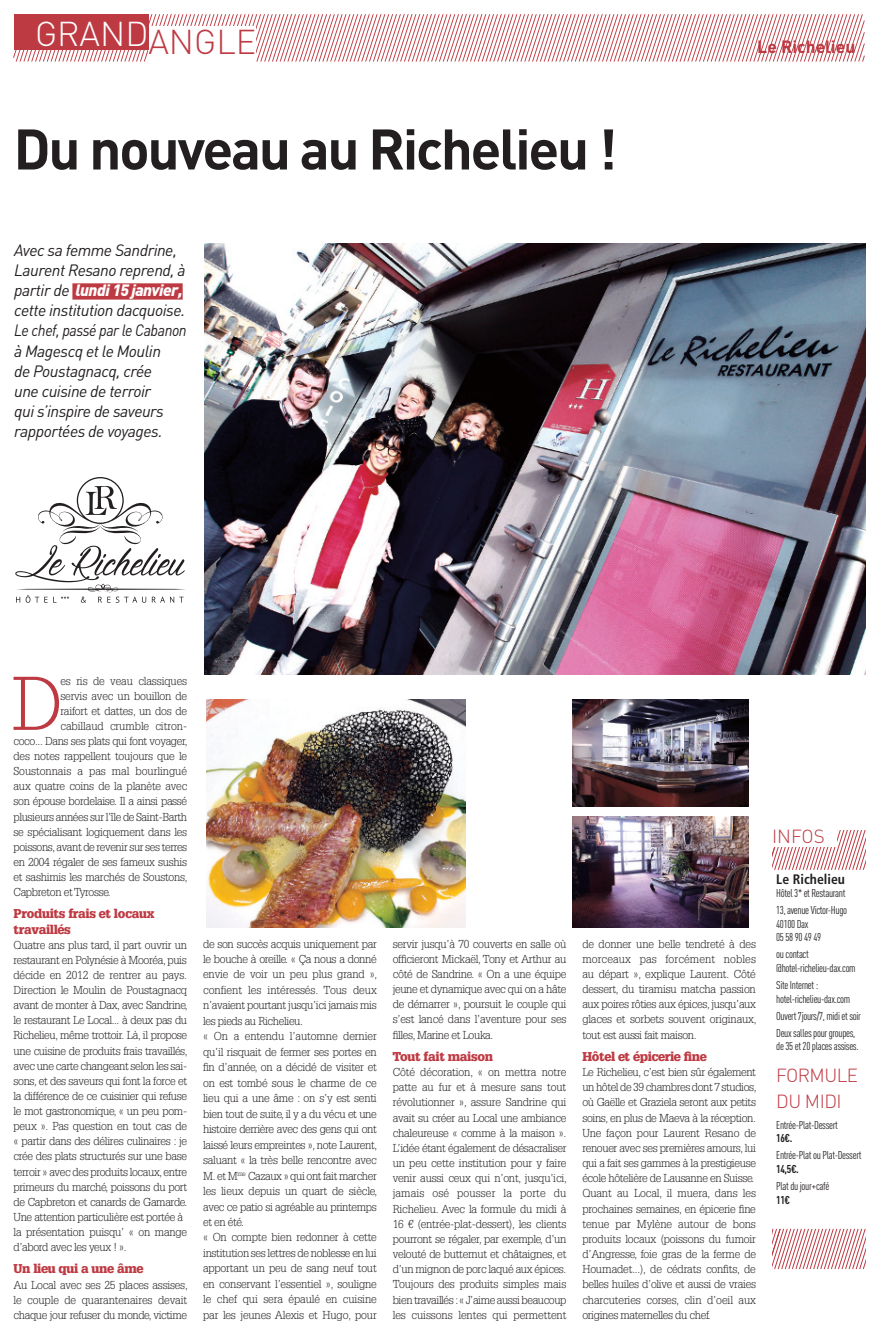
<style>
.page{position:relative;width:881px;height:1333px;background:#fff}
.page>*{position:absolute;margin:0;border:0;box-sizing:border-box;transform-origin:0 0}
.GA-TEXTE_LETTRINE{font:300 74.12px "Glypha LT Std";color:#be3a43}
.GA-TITRE{font:700 56.25px "DIN";letter-spacing:-.04em;color:#231f20}
.t1{font:300 34.12px "DIN";color:#fff}
.t2{font:300 34.12px "DIN";color:#be3a43}
.t3{font:300 18.75px "DIN";letter-spacing:-.03em;color:#be3a43}
.t4{font:700 17.5px "DIN";color:#be3a43}
.GA-ACCROCHE{font:italic 16.25px/20px "DIN";letter-spacing:-.03em;color:#231f20}
.GA-INFO_CONTACT-TITR{font:700 condensed 13.75px "Frutiger LT Pro";color:#231f20}
.GA-INTER{font:900 12.5px/15.1px "Glypha LT Std";letter-spacing:-.025em;color:#be3a43}
.GA-TEXTE_COURANT{font:300 11.25px/15.1px "Glypha LT Std";letter-spacing:-.03em;color:#231f20;text-align:justify}
.GA-TEXTE_LETTRINE-2{font:300 11.25px "Glypha LT Std";letter-spacing:-.02em;color:#231f20}
.GA-INFO_CONTACT_TEXT{font:11.25px/13.5px "DIN Cond";letter-spacing:-.03em;color:#231f20}
.GA-INFO_CONTACT_TEXT-2{font:700 11.25px "DIN Cond";color:#231f20}
.s1{font-weight:900;color:#fff}
.s2{font-weight:700}
</style>
<div class="page">
<img style="left:207px;top:699px;width:258px;height:228px">
<img style="left:572px;top:699px;width:176px;height:107px">
<div style="left:72px;top:283px;width:111px;height:16px;background:#be3a43"></div>
<img style="left:572px;top:816px;width:176px;height:111px">
<svg style="left:13px;top:14px;width:852px;height:48px"></svg>
<div style="left:148px;top:27px;width:108px;height:35px;background:#fff"></div>
<div style="left:14px;top:14px;width:134px;height:36px;background:#be3a43"></div>
<svg style="left:772px;top:830px;width:94px;height:40px"></svg>
<div style="left:772px;top:828px;width:64px;height:18px;background:#fff"></div>
<svg style="left:772px;top:1228px;width:94px;height:41px"></svg>
<svg style="left:15px;top:477px;width:170px;height:125px"></svg>
<img style="left:204px;top:243px;width:661px;height:431px">
<p class="t1" style="left:35px;top:12px;width:115px">GRAND</p>
<p class="t2" style="left:148px;top:21px;width:109px">ANGLE</p>
<p class="t4" style="left:757px;top:35px;width:100px">Le Richelieu</p>
<p class="GA-TITRE" style="left:14px;top:112px;width:605px">Du nouveau au Richelieu !</p>
<p class="GA-ACCROCHE" style="left:14px;top:240px;width:173px">Avec sa femme Sandrine,<br>Laurent Resano reprend, à partir de <span class="s1">lundi 15 janvier,</span></p>
<p class="GA-ACCROCHE" style="left:14px;top:300px;width:174px;text-align:justify">cette institution dacquoise.<br>Le chef, passé par le Cabanon à Magescq et le Moulin</p>
<p class="GA-ACCROCHE" style="left:14px;top:360px;width:151px">de Poustagnacq, crée une cuisine de terroir qui s’inspire de saveurs rapportées de voyages.</p>
<p class="GA-TEXTE_LETTRINE" style="left:12px;top:661px;width:52px">D</p>
<p class="GA-TEXTE_LETTRINE-2" style="left:60px;top:674px;width:128px">es ris de veau classiques</p>
<p class="GA-TEXTE_LETTRINE-2" style="left:60px;top:689px;width:128px">servis avec un bouillon de</p>
<p class="GA-TEXTE_LETTRINE-2" style="left:60px;top:704px;width:128px">raifort et dattes, un dos de</p>
<p class="GA-TEXTE_LETTRINE-2" style="left:60px;top:719px;width:128px">cabillaud crumble citron-</p>
<p class="GA-TEXTE_LETTRINE-2" style="left:14px;top:734px;width:176px">coco... Dans ses plats qui font voyager,</p>
<p class="GA-TEXTE_LETTRINE-2" style="left:14px;top:749px;width:175px">des notes rappellent toujours que le</p>
<p class="GA-TEXTE_LETTRINE-2" style="left:14px;top:764px;width:175px">Soustonnais a pas mal bourlingué</p>
<p class="GA-TEXTE_LETTRINE-2" style="left:14px;top:780px;width:175px">aux quatre coins de la planète avec</p>
<p class="GA-TEXTE_LETTRINE-2" style="left:14px;top:795px;width:175px">son épouse bordelaise. Il a ainsi passé</p>
<p class="GA-TEXTE_LETTRINE-2" style="left:14px;top:810px;width:175px">plusieurs années sur l’île de Saint-Barth</p>
<p class="GA-TEXTE_LETTRINE-2" style="left:14px;top:825px;width:175px">se spécialisant logiquement dans les</p>
<p class="GA-TEXTE_LETTRINE-2" style="left:14px;top:840px;width:175px">poissons, avant de revenir sur ses terres</p>
<p class="GA-TEXTE_LETTRINE-2" style="left:14px;top:855px;width:175px">en 2004 régaler de ses fameux sushis</p>
<p class="GA-TEXTE_LETTRINE-2" style="left:14px;top:870px;width:176px">et sashimis les marchés de Soustons,</p>
<p class="GA-TEXTE_LETTRINE-2" style="left:14px;top:885px;width:99px">Capbreton et Tyrosse.</p>
<p class="GA-INTER" style="left:14px;top:906px;width:142px">Produits frais et locaux travaillés</p>
<p class="GA-TEXTE_COURANT" style="left:14px;top:937px;width:175px">Quatre ans plus tard, il part ouvrir un restaurant en Polynésie à Mooréa, puis</p>
<p class="GA-TEXTE_COURANT" style="left:14px;top:967px;width:176px">décide en 2012 de rentrer au pays.<br>Direction le Moulin de Poustagnacq avant de monter à Dax, avec Sandrine, le restaurant Le Local... à deux pas du Richelieu, même trottoir. Là, il propose une cuisine de produits frais travaillés, avec une carte changeant selon les sai&shy;sons, et des saveurs qui font la force et la différence de ce cuisinier qui refuse le mot gastronomique, « un peu pom&shy;peux ». Pas question en tout cas de « partir dans des délires culinaires : je crée des plats structurés sur une base terroir » avec des produits locaux, entre primeurs du marché, poissons du port de Capbreton et canards de Gamarde.<br>Une attention particulière est portée à</p>
<p class="GA-TEXTE_COURANT" style="left:14px;top:1224px;width:175px">la présentation puisqu’ « on mange d’abord avec les yeux ! ».</p>
<p class="GA-INTER" style="left:14px;top:1261px;width:131px">Un lieu qui a une âme</p>
<p class="GA-TEXTE_COURANT" style="left:14px;top:1277px;width:176px">Au Local avec ses 25 places assises, le couple de quarantenaires devait chaque jour refuser du monde, victime</p>
<p class="GA-TEXTE_COURANT" style="left:203px;top:936px;width:176px;line-height:15.5px">de son succès acquis uniquement par le bouche à oreille. « Ça nous a donné envie de voir un peu plus grand », confient les intéressés. Tous deux n’avaient pourtant jusqu’ici jamais mis les pieds au Richelieu.</p>
<p class="GA-TEXTE_COURANT" style="left:203px;top:1028px;width:176px;line-height:15.5px">« On a entendu l’automne dernier qu’il risquait de fermer ses portes en fin d’année, on a décidé de visiter et on est tombé sous le charme de ce lieu qui a une âme : on s’y est senti bien tout de suite, il y a du vécu et une histoire derrière avec des gens qui ont laissé leurs empreintes », note Laurent, saluant « la très belle rencontre avec M. et M<sup>me</sup> Cazaux » qui ont fait marcher les lieux depuis un quart de siècle, avec ce patio si agréable au printemps et en été.</p>
<p class="GA-TEXTE_COURANT" style="left:203px;top:1229px;width:175px;line-height:15.5px">« On compte bien redonner à cette institution ses lettres de noblesse en lui</p>
<p class="GA-TEXTE_COURANT" style="left:203px;top:1260px;width:175px;line-height:15.5px">apportant un peu de sang neuf tout en conservant l’essentiel », souligne le chef qui sera épaulé en cuisine par les jeunes Alexis et Hugo, pour</p>
<p class="GA-TEXTE_COURANT" style="left:393px;top:936px;width:175px">servir jusqu’à 70 couverts en salle où officieront Mickaël, Tony et Arthur au côté de Sandrine. « On a une équipe jeune et dynamique avec qui on a hâte de démarrer », poursuit le couple qui s’est lancé dans l’aventure pour ses filles, Marine et Louka.</p>
<p class="GA-INTER" style="left:393px;top:1048px;width:102px">Tout fait maison</p>
<p class="GA-TEXTE_COURANT" style="left:393px;top:1064px;width:176px">Côté décoration, « on mettra notre patte au fur et à mesure sans tout révolutionner », assure Sandrine qui avait su créer au Local une ambiance chaleureuse « comme à la maison ».<br>L’idée étant également de désacraliser un peu cette institution pour y faire venir aussi ceux qui n’ont, jusqu’ici, jamais osé pousser la porte du Richelieu. Avec la formule du midi à 16 € (entrée-plat-dessert), les clients pourront se régaler, par exemple, d’un velouté de butternut et châtaignes, et d’un mignon de porc laqué aux épices.<br>Toujours des produits simples mais bien travaillés : « J’aime aussi beaucoup les cuissons lentes qui permettent</p>
<p class="GA-TEXTE_COURANT" style="left:582px;top:936px;width:176px">de donner une belle tendreté à des morceaux pas forcément nobles au départ », explique Laurent. Côté dessert, du tiramisu matcha passion aux poires rôties aux épices, jusqu’aux glaces et sorbets souvent originaux, tout est aussi fait maison.</p>
<p class="GA-INTER" style="left:582px;top:1048px;width:126px">Hôtel et épicerie fine</p>
<p class="GA-TEXTE_COURANT" style="left:582px;top:1064px;width:176px">Le Richelieu, c’est bien sûr également un hôtel de 39 chambres dont 7 studios, où Gaëlle et Graziela seront aux petits soins, en plus de Maeva à la réception.<br>Une façon pour Laurent Resano de renouer avec ses premières amours, lui qui a fait ses gammes à la prestigieuse école hôtelière de Lausanne en Suisse.</p>
<p class="GA-TEXTE_COURANT" style="left:582px;top:1185px;width:175px">Quant au Local, il muera, dans les prochaines semaines, en épicerie fine tenue par Mylène autour de bons produits locaux (poissons du fumoir d’Angresse, foie gras de la ferme de Hournadet...), de cédrats confits, de belles huiles d’olive et aussi de vraies charcuteries corses, clin d’oeil aux origines maternelles du chef.</p>
<p class="t3" style="left:772px;top:825px;width:54px">INFOS</p>
<p class="GA-INFO_CONTACT-TITR" style="left:776px;top:870px;width:70px">Le Richelieu</p>
<p class="GA-INFO_CONTACT_TEXT" style="left:776px;top:886px;width:71px">Hôtel 3* et Restaurant</p>
<p class="GA-INFO_CONTACT_TEXT" style="left:776px;top:903px;width:72px">13, avenue Victor-Hugo<br>40100 Dax</p>
<p class="GA-INFO_CONTACT_TEXT" style="left:776px;top:930px;width:46px">05 58 90 49 49</p>
<p class="GA-INFO_CONTACT_TEXT" style="left:776px;top:947px;width:34px">ou contact</p>
<p class="GA-INFO_CONTACT_TEXT" style="left:776px;top:961px;width:81px">@hotel-richelieu-dax.com</p>
<p class="GA-INFO_CONTACT_TEXT" style="left:776px;top:978px;width:44px">Site Internet :</p>
<p class="GA-INFO_CONTACT_TEXT" style="left:776px;top:991px;width:75px">hotel-richelieu-dax.com</p>
<p class="GA-INFO_CONTACT_TEXT" style="left:776px;top:1008px;width:86px">Ouvert 7jours/7, midi et soir</p>
<p class="GA-INFO_CONTACT_TEXT" style="left:776px;top:1025px;width:84px">Deux salles pour groupes, de 35 et 20 places assises.</p>
<p class="t3" style="left:776px;top:1064px;width:83px">FORMULE</p>
<p class="t3" style="left:776px;top:1089px;width:67px">DU MIDI</p>
<p class="GA-INFO_CONTACT_TEXT" style="left:776px;top:1117px;width:63px">Entrée-Plat-Dessert</p>
<p class="GA-INFO_CONTACT_TEXT-2" style="left:776px;top:1131px;width:18px">16€.</p>
<p class="GA-INFO_CONTACT_TEXT" style="left:776px;top:1148px;width:87px">Entrée-Plat ou Plat-Dessert<br><span class="s2">14,5€.</span></p>
<p class="GA-INFO_CONTACT_TEXT" style="left:776px;top:1179px;width:55px">Plat du jour+café</p>
<p class="GA-INFO_CONTACT_TEXT-2" style="left:776px;top:1192px;width:15px">11€</p>
</div>
